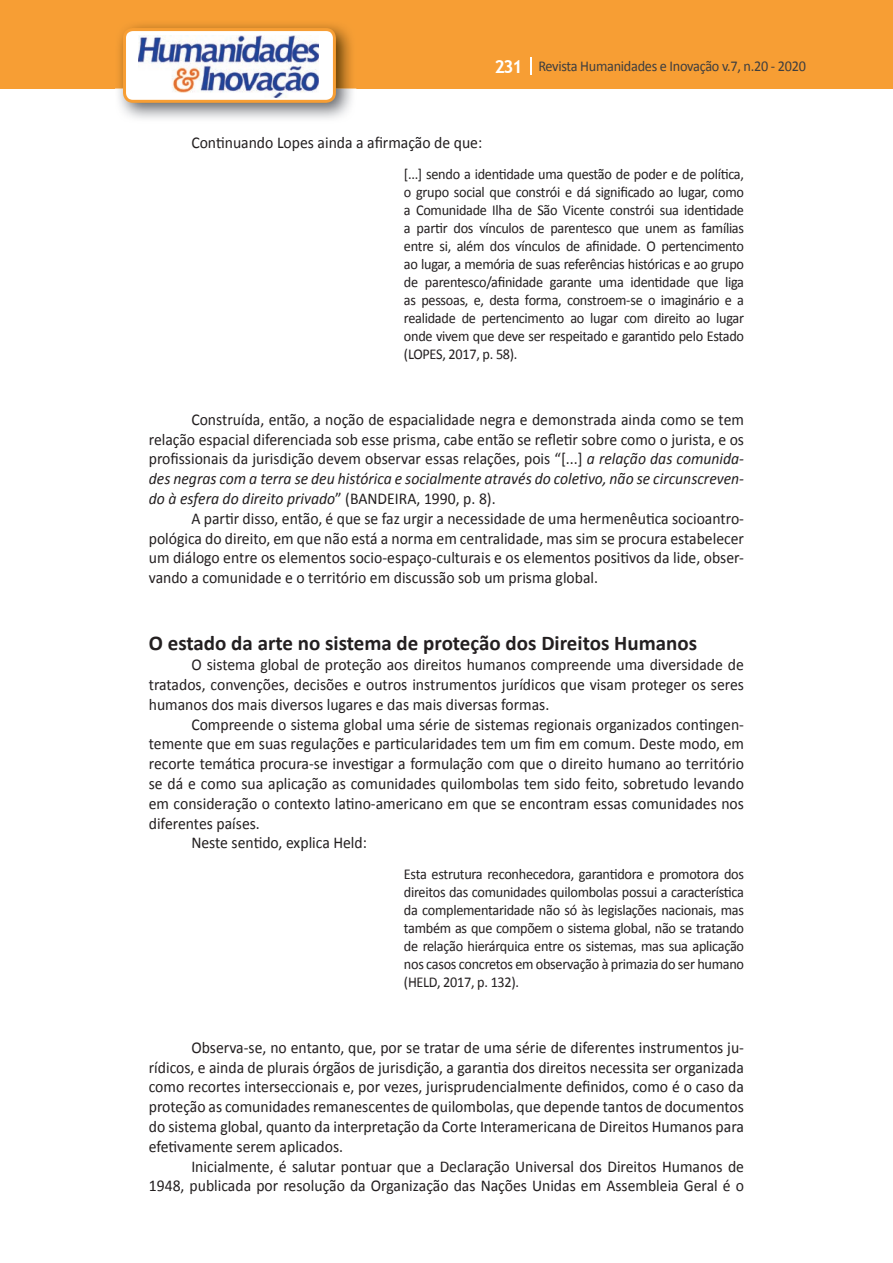
<style>
.page{position:relative;width:893px;height:1263px;background:#fff}
.page>*{position:absolute;margin:0;border:0;box-sizing:border-box;transform-origin:0 0}
.t1{font:700 21px "Calibri";color:#231f20}
.t2{font:16.5px/19.8px "Calibri";color:#231f20;text-align:justify;scale:.95 1}
.t3{font:15px/18px "Calibri";letter-spacing:-.02em;color:#231f20;text-align:justify;scale:.95 1}
.t4{font:15px "Calibri";letter-spacing:-.02em;color:#3e3e3f;scale:.95 1}
.s1{font-family:"Trebuchet MS";font-weight:700;font-size:18px;color:#fff}
.s2{font-style:italic}
</style>
<div class="page">
<div style="left:0;top:0;width:893px;height:88px;background:#f79e34"></div>
<svg style="left:530px;top:57px;width:2px;height:18px"></svg>
<img style="left:115px;top:24px;width:241px;height:95px">
<svg style="left:123px;top:28px;width:213px;height:75px"></svg>
<p class="t4" style="left:495px;top:57px;width:329px"><span class="s1">231</span> Revista Humanidades e Inovação v.7, n.20 - 2020</p>
<p class="t2" style="left:191px;top:133px;width:308px">Continuando Lopes ainda a afirmação de que:</p>
<p class="t3" style="left:404px;top:165px;width:360px">[...] sendo a identidade uma questão de poder e de política, o grupo social que constrói e dá significado ao lugar, como a Comunidade Ilha de São Vicente constrói sua identidade a partir dos vínculos de parentesco que unem as famílias entre si, além dos vínculos de afinidade. O pertencimento ao lugar, a memória de suas referências históricas e ao grupo de parentesco/afinidade garante uma identidade que liga as pessoas, e, desta forma, constroem-se o imaginário e a realidade de pertencimento ao lugar com direito ao lugar onde vivem que deve ser respeitado e garantido pelo Estado (LOPES, 2017, p. 58).</p>
<p class="t2" style="left:149px;top:409px;width:628px;text-indent:43px">Construída, então, a noção de espacialidade negra e demonstrada ainda como se tem relação espacial diferenciada sob esse prisma, cabe então se refletir sobre como o jurista, e os profissionais da jurisdição devem observar essas relações, pois “[...] <span class="s2">a relação das comunida&shy;des negras com a terra se deu histórica e socialmente através do coletivo, não se circunscreven&shy;do à esfera do direito privado</span>” (BANDEIRA, 1990, p. 8).</p>
<p class="t2" style="left:149px;top:508px;width:628px;text-indent:43px">A partir disso, então, é que se faz urgir a necessidade de uma hermenêutica socioantro&shy;pológica do direito, em que não está a norma em centralidade, mas sim se procura estabelecer um diálogo entre os elementos socio-espaço-culturais e os elementos positivos da lide, obser&shy;vando a comunidade e o território em discussão sob um prisma global.</p>
<p class="t1" style="left:149px;top:630px;width:550px">O estado da arte no sistema de proteção dos Direitos Humanos</p>
<p class="t2" style="left:149px;top:655px;width:628px;text-indent:43px">O sistema global de proteção aos direitos humanos compreende uma diversidade de tratados, convenções, decisões e outros instrumentos jurídicos que visam proteger os seres humanos dos mais diversos lugares e das mais diversas formas.</p>
<p class="t2" style="left:191px;top:714px;width:583px">Compreende o sistema global uma série de sistemas regionais organizados contingen-</p>
<p class="t2" style="left:149px;top:734px;width:628px">temente que em suas regulações e particularidades tem um fim em comum. Deste modo, em</p>
<p class="t2" style="left:149px;top:754px;width:628px">recorte temática procura-se investigar a formulação com que o direito humano ao território</p>
<p class="t2" style="left:149px;top:774px;width:628px">se dá e como sua aplicação as comunidades quilombolas tem sido feito, sobretudo levando</p>
<p class="t2" style="left:149px;top:793px;width:628px">em consideração o contexto latino-americano em que se encontram essas comunidades nos</p>
<p class="t2" style="left:149px;top:813px;width:118px">diferentes países.</p>
<p class="t2" style="left:191px;top:833px;width:186px">Neste sentido, explica Held:</p>
<p class="t3" style="left:404px;top:865px;width:360px">Esta estrutura reconhecedora, garantidora e promotora dos direitos das comunidades quilombolas possui a característica da complementaridade não só às legislações nacionais, mas também as que compõem o sistema global, não se tratando de relação hierárquica entre os sistemas, mas sua aplicação nos casos concretos em observação à primazia do ser humano (HELD, 2017, p. 132).</p>
<p class="t2" style="left:149px;top:1037px;width:628px;text-indent:43px">Observa-se, no entanto, que, por se tratar de uma série de diferentes instrumentos ju&shy;rídicos, e ainda de plurais órgãos de jurisdição, a garantia dos direitos necessita ser organizada como recortes interseccionais e, por vezes, jurisprudencialmente definidos, como é o caso da proteção as comunidades remanescentes de quilombolas, que depende tantos de documentos do sistema global, quanto da interpretação da Corte Interamericana de Direitos Humanos para efetivamente serem aplicados.</p>
<p class="t2" style="left:149px;top:1156px;width:628px;text-align:right">Inicialmente, é salutar pontuar que a Declaração Universal dos Direitos Humanos de<br>1948, publicada por resolução da Organização das Nações Unidas em Assembleia Geral é o</p>
</div>
